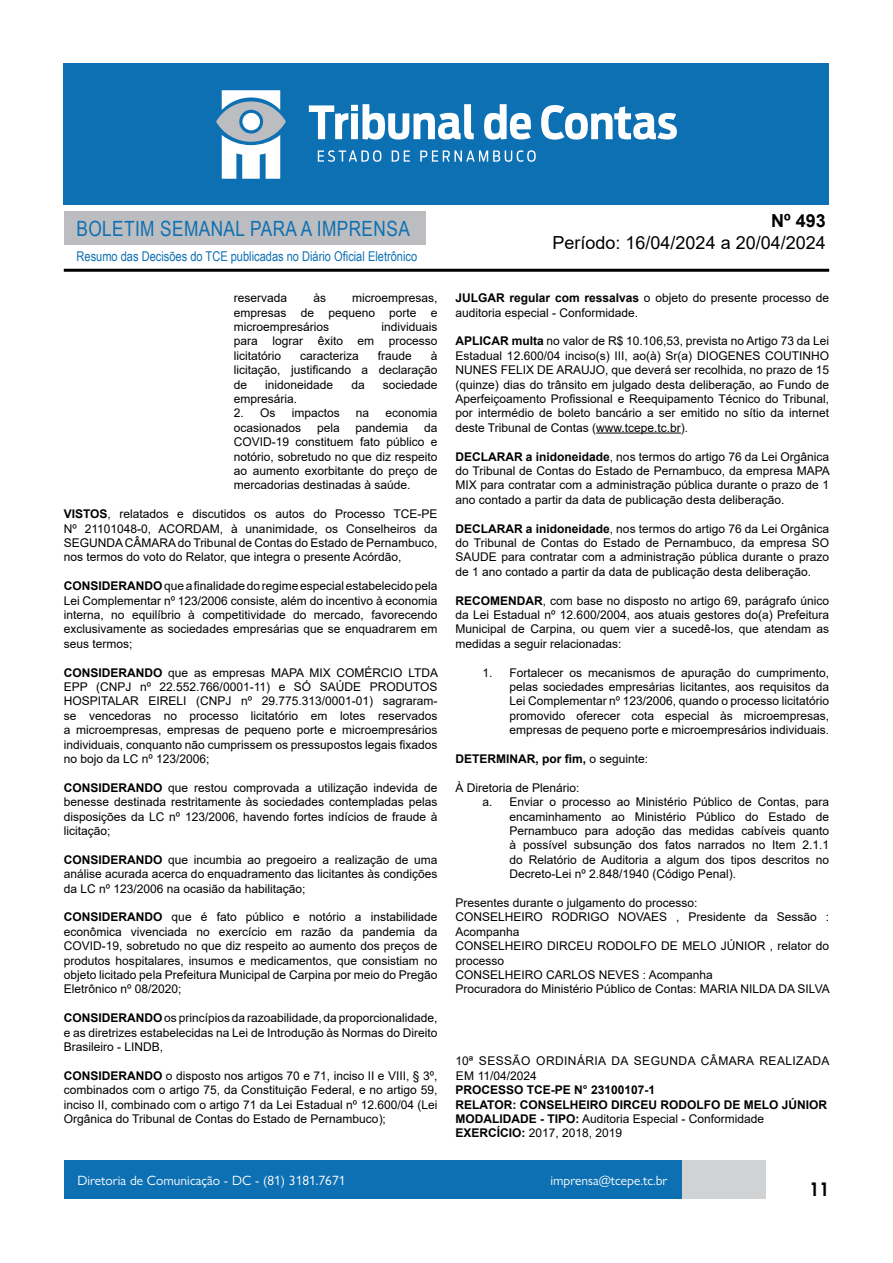
<style>
.page{position:relative;width:893px;height:1263px;background:#fff}
.page>*{position:absolute;margin:0;border:0;box-sizing:border-box;transform-origin:0 0}
.t1{font:21px "Arial Narrow";letter-spacing:.02em;color:#0d70b3}
.t2{font:18px "Arial";color:#000}
.t3{font:700 18px "Arial";color:#000}
.t4{font:600 18px "Avant Garde";color:#000}
.t5{font:13.5px "Gill Sans Nova";color:#fff}
.t6{font:13.5px "Arial Narrow";color:#0d70b3}
.t7{font:12px/14.4px "Arial";color:#000;text-align:justify}
.t8{font:700 12px "Arial";color:#000}
.t9{font:12px/14.4px "Arial";letter-spacing:.035em;color:#000}
.s1{font-weight:700}
.s2{font-weight:400}
</style>
<div class="page">
<div style="left:148px;top:1160px;width:617px;height:39px;background:#d1d2d4"></div>
<div style="left:64px;top:211px;width:361px;height:33px;background:#bcbdc0"></div>
<hr style="left:64px;top:269px;width:765px;height:3px;background:#000">
<div style="left:64px;top:64px;width:765px;height:141px;background:#0d70b3"></div>
<svg style="left:309px;top:104px;width:165px;height:36px"></svg>
<svg style="left:484px;top:104px;width:47px;height:36px"></svg>
<svg style="left:541px;top:105px;width:136px;height:35px"></svg>
<svg style="left:318px;top:150px;width:63px;height:12px"></svg>
<svg style="left:392px;top:150px;width:18px;height:12px"></svg>
<svg style="left:420px;top:150px;width:116px;height:12px"></svg>
<svg style="left:216px;top:90px;width:70px;height:89px"></svg>
<div style="left:64px;top:1160px;width:617px;height:39px;background:#0d70b3"></div>
<hr style="left:596px;top:433px;width:85px;height:1px;background:#000">
<h1 class="t1" style="left:77px;top:213px;width:335px">BOLETIM SEMANAL PARA A IMPRENSA</h1>
<p class="t6" style="left:77px;top:246px;width:342px">Resumo das Decisões do TCE publicadas no Diário Oficial Eletrônico</p>
<p class="t7" style="left:234px;top:291px;width:55px">reservada</p>
<p class="t7" style="left:313px;top:291px;width:14px">às</p>
<p class="t7" style="left:234px;top:291px;width:205px;text-indent:118px">microempresas, empresas de pequeno porte e microempresários</p>
<p class="t7" style="left:234px;top:319px;width:205px;text-indent:148px">individuais para lograr êxito em processo licitatório</p>
<p class="t7" style="left:300px;top:348px;width:60px">caracteriza</p>
<p class="t7" style="left:378px;top:348px;width:36px">fraude</p>
<p class="t7" style="left:234px;top:348px;width:205px;text-indent:197px">à licitação, justificando a declaração de</p>
<p class="t7" style="left:265px;top:377px;width:70px">inidoneidade</p>
<p class="t7" style="left:351px;top:377px;width:15px">da</p>
<p class="t7" style="left:383px;top:377px;width:56px">sociedade</p>
<p class="t7" style="left:234px;top:391px;width:65px">empresária.</p>
<p class="t7" style="left:234px;top:406px;width:43px">2. Os</p>
<p class="t7" style="left:292px;top:406px;width:50px">impactos</p>
<p class="t7" style="left:356px;top:406px;width:15px">na</p>
<p class="t7" style="left:385px;top:406px;width:54px">economia</p>
<p class="t7" style="left:234px;top:420px;width:69px">ocasionados</p>
<p class="t7" style="left:317px;top:420px;width:24px">pela</p>
<p class="t7" style="left:356px;top:420px;width:54px">pandemia</p>
<p class="t7" style="left:234px;top:420px;width:205px;text-indent:190px">da COVID-19 constituem fato público e notório, sobretudo no que diz respeito ao aumento exorbitante do preço de mercadorias destinadas à saúde.</p>
<p class="t7" style="left:64px;top:507px;width:375px"><span class="s1">VISTOS</span>, relatados e discutidos os autos do Processo TCE-PE Nº 21101048-0, ACORDAM, à unanimidade, os Conselheiros da SEGUNDA CÂMARA do Tribunal de Contas do Estado de Pernambuco, nos termos do voto do Relator, que integra o presente Acórdão,</p>
<p class="t7" style="left:64px;top:579px;width:375px"><span class="s1">CONSIDERANDO</span> que a finalidade do regime especial estabelecidopela Lei Complementar nº 123/2006 consiste, além do incentivo à economia interna, no equilíbrio à competitividade do mercado, favorecendo exclusivamente as sociedades empresárias que se enquadrarem em seus termos;</p>
<p class="t7" style="left:64px;top:665px;width:376px"><span class="s1">CONSIDERANDO</span> que as empresas MAPA MIX COMÉRCIO LTDA EPP (CNPJ nº 22.552.766/0001-11) e SÓ SAÚDE PRODUTOS HOSPITALAR EIRELI (CNPJ nº 29.775.313/0001-01) sagraram&shy;se vencedoras no processo licitatório em lotes reservados a microempresas, empresas de pequeno porte e microempresários individuais, conquanto não cumprissem os pressupostos legais fixados no bojo da LC nº 123/2006;</p>
<p class="t7" style="left:64px;top:780px;width:375px"><span class="s1">CONSIDERANDO</span> que restou comprovada a utilização indevida de benesse destinada restritamente às sociedades contempladas pelas disposições da LC nº 123/2006, havendo fortes indícios de fraude à licitação;</p>
<p class="t7" style="left:64px;top:852px;width:375px"><span class="s1">CONSIDERANDO</span> que incumbia ao pregoeiro a realização de uma análise acurada acerca do enquadramento das licitantes às condições da LC nº 123/2006 na ocasião da habilitação;</p>
<p class="t7" style="left:64px;top:910px;width:375px"><span class="s1">CONSIDERANDO</span> que é fato público e notório a instabilidade econômica vivenciada no exercício em razão da pandemia da COVID-19, sobretudo no que diz respeito ao aumento dos preços de produtos hospitalares, insumos e medicamentos, que consistiam no objeto licitado pela Prefeitura Municipal de Carpina por meio do Pregão Eletrônico nº 08/2020;</p>
<p class="t7" style="left:64px;top:1011px;width:375px"><span class="s1">CONSIDERANDO</span> os princípios da razoabilidade, da proporcionalidade, e as diretrizes estabelecidas na Lei de Introdução às Normas do Direito Brasileiro - LINDB,</p>
<p class="t7" style="left:64px;top:1068px;width:375px"><span class="s1">CONSIDERANDO</span> o disposto nos artigos 70 e 71, inciso II e VIII, § 3º, combinados com o artigo 75, da Constituição Federal, e no artigo 59, inciso II, combinado com o artigo 71 da Lei Estadual nº 12.600/04 (Lei Orgânica do Tribunal de Contas do Estado de Pernambuco);</p>
<h2 class="t3" style="left:771px;top:208px;width:56px">Nº 493</h2>
<h2 class="t2" style="left:552px;top:230px;width:275px">Período: 16/04/2024 a 20/04/2024</h2>
<p class="t7" style="left:455px;top:291px;width:375px"><span class="s1">JULGAR regular com ressalvas</span> o objeto do presente processo de auditoria especial - Conformidade.</p>
<p class="t7" style="left:455px;top:334px;width:375px"><span class="s1">APLICAR multa</span> no valor de R$ 10.106,53, prevista no Artigo 73 da Lei Estadual 12.600/04 inciso(s) III, ao(à) Sr(a) DIOGENES COUTINHO NUNES FELIX DE ARAUJO, que deverá ser recolhida, no prazo de 15 (quinze) dias do trânsito em julgado desta deliberação, ao Fundo de Aperfeiçoamento Profissional e Reequipamento Técnico do Tribunal, por intermédio de boleto bancário a ser emitido no sítio da internet deste Tribunal de Contas (www.tcepe.tc.br).</p>
<p class="t7" style="left:455px;top:449px;width:376px"><span class="s1">DECLARAR a inidoneidade</span>, nos termos do artigo 76 da Lei Orgânica do Tribunal de Contas do Estado de Pernambuco, da empresa MAPA MIX para contratar com a administração pública durante o prazo de 1 ano contado a partir da data de publicação desta deliberação.</p>
<p class="t7" style="left:455px;top:521px;width:375px"><span class="s1">DECLARAR a inidoneidade</span>, nos termos do artigo 76 da Lei Orgânica do Tribunal de Contas do Estado de Pernambuco, da empresa SO SAUDE para contratar com a administração pública durante o prazo de 1 ano contado a partir da data de publicação desta deliberação.</p>
<p class="t7" style="left:455px;top:593px;width:375px"><span class="s1">RECOMENDAR</span>, com base no disposto no artigo 69, parágrafo único da Lei Estadual nº 12.600/2004, aos atuais gestores do(a) Prefeitura Municipal de Carpina, ou quem vier a sucedê-los, que atendam as medidas a seguir relacionadas:</p>
<p class="t7" style="left:509px;top:665px;width:321px;text-indent:-27px">1. Fortalecer os mecanismos de apuração do cumprimento, pelas sociedades empresárias licitantes, aos requisitos da Lei Complementar nº 123/2006, quando o processo licitatório promovido oferecer cota especial às microempresas, empresas de pequeno porte e microempresários individuais.</p>
<p class="t8" style="left:455px;top:750px;width:194px">DETERMINAR, por fim, <span class="s2">o seguinte:</span></p>
<p class="t7" style="left:455px;top:780px;width:126px">À Diretoria de Plenário:</p>
<p class="t7" style="left:509px;top:795px;width:321px;text-indent:-27px">a. Enviar o processo ao Ministério Público de Contas, para encaminhamento ao Ministério Público do Estado de Pernambuco para adoção das medidas cabíveis quanto à possível subsunção dos fatos narrados no Item 2.1.1 do Relatório de Auditoria a algum dos tipos descritos no Decreto-Lei nº 2.848/1940 (Código Penal).</p>
<p class="t7" style="left:455px;top:895px;width:244px">Presentes durante o julgamento do processo:</p>
<p class="t7" style="left:455px;top:910px;width:375px">CONSELHEIRO RODRIGO NOVAES , Presidente da Sessão :<br>Acompanha</p>
<p class="t7" style="left:455px;top:939px;width:375px">CONSELHEIRO DIRCEU RODOLFO DE MELO JÚNIOR , relator do processo</p>
<p class="t7" style="left:455px;top:967px;width:259px">CONSELHEIRO CARLOS NEVES : Acompanha</p>
<p class="t7" style="left:455px;top:982px;width:376px">Procuradora do Ministério Público de Contas: MARIA NILDA DA SILVA</p>
<p class="t9" style="left:455px;top:1054px;width:376px">10ª SESSÃO ORDINÁRIA DA SEGUNDA CÂMARA REALIZADA<br>EM 11/04/2024</p>
<p class="t8" style="left:455px;top:1081px;width:201px">PROCESSO TCE-PE N° 23100107-1</p>
<p class="t8" style="left:455px;top:1096px;width:373px">RELATOR: CONSELHEIRO DIRCEU RODOLFO DE MELO JÚNIOR</p>
<p class="t7" style="left:455px;top:1111px;width:310px"><span class="s1">MODALIDADE - TIPO:</span> Auditoria Especial - Conformidade</p>
<p class="t7" style="left:455px;top:1126px;width:168px"><span class="s1">EXERCÍCIO:</span> 2017, 2018, 2019</p>
<p class="t5" style="left:77px;top:1172px;width:270px">Diretoria de Comunicação - DC - (81) 3181.7671</p>
<p class="t5" style="left:550px;top:1172px;width:119px">imprensa@tcepe.tc.br</p>
<h2 class="t4" style="left:809px;top:1177px;width:22px">11</h2>
</div>
